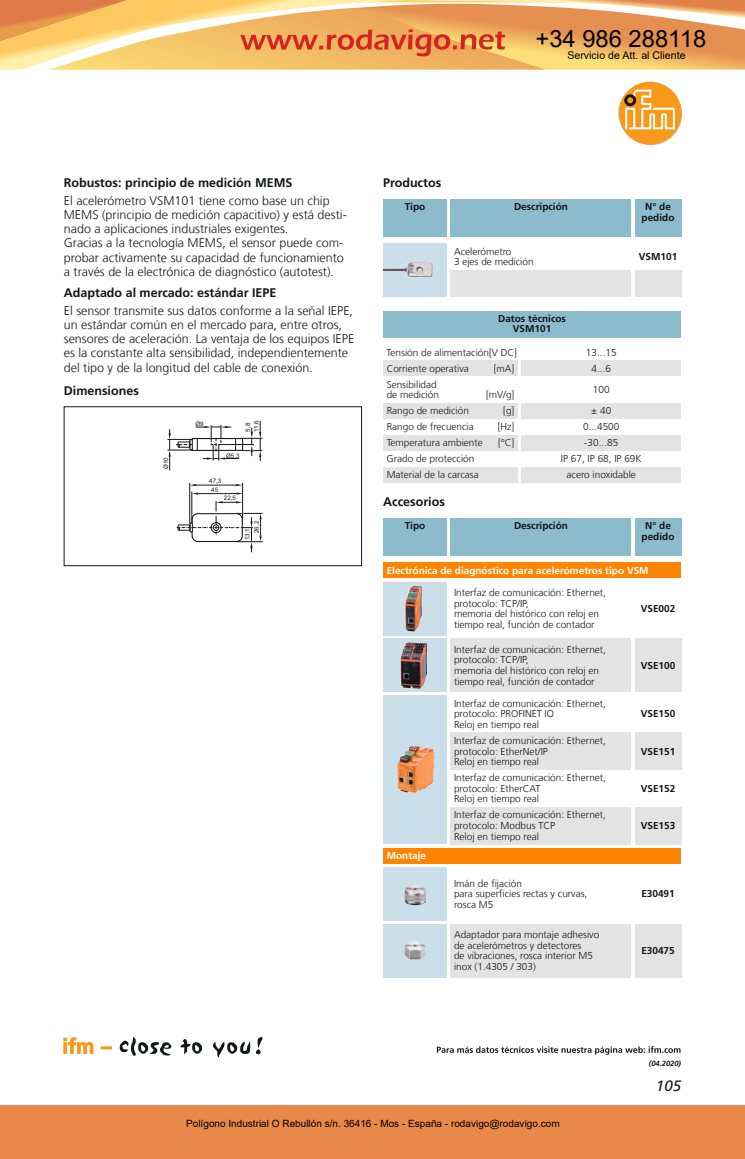
<style>
.page{position:relative;width:745px;height:1159px;background:#fff}
.page>*{position:absolute;margin:0;border:0;box-sizing:border-box;transform-origin:0 0}
.t1{font:23.75px "Arial";color:#000}
.t2{font:italic 15px "Frutiger LT Com";color:#151616}
.t3{font:300 12.5px/14.1px "Frutiger LT Com";color:#151616}
.t4{font:700 12.5px "Frutiger LT Com";color:#151616}
.t5{font:10.62px "Arial";color:#000}
.t6{font:300 10px/10.6px "Frutiger LT Com";color:#151616}
.t7{font:700 10px/10.6px "Frutiger LT Com";color:#151616;text-align:center}
.t8{font:10px "Arial";color:#000}
.t9{font:700 10px "Frutiger LT Com";color:#fff}
.t10{font:italic 700 7.5px "Frutiger LT Com";color:#151616}
.t11{font:6.25px/8.5px "Arial";color:#151616;text-align:center}
.t12{font:6.12px/8.4px "Arial";color:#151616}
</style>
<div class="page">
<svg style="left:619px;top:83px;width:62px;height:62px"></svg>
<div style="left:618px;top:82px;width:62px;height:62px;background:#f79a1c;border-radius:50%"></div>
<div style="left:618px;top:82px;width:62px;height:62px;border:1px solid #f79a1c;border-radius:50%"></div>
<svg style="left:624px;top:90px;width:50px;height:39px"></svg>
<div style="left:624px;top:95px;width:11px;height:11px;border:1px solid #151616;border-radius:50%"></div>
<div style="left:626px;top:97px;width:7px;height:7px;border:1px solid #151616;border-radius:50%"></div>
<svg style="left:64px;top:1037px;width:29px;height:16px"></svg>
<svg style="left:101px;top:1046px;width:10px;height:3px"></svg>
<svg style="left:120px;top:1037px;width:51px;height:19px"></svg>
<svg style="left:180px;top:1039px;width:22px;height:15px"></svg>
<svg style="left:213px;top:1041px;width:37px;height:16px"></svg>
<svg style="left:256px;top:1037px;width:6px;height:17px"></svg>
<div style="left:450px;top:270px;width:181px;height:27px;background:#e3e3e3"></div>
<div style="left:634px;top:270px;width:46px;height:27px;background:#e3e3e3"></div>
<div style="left:383px;top:243px;width:63px;height:54px;background:#cadfe9"></div>
<img style="left:383px;top:262px;width:49px;height:16px">
<div style="left:383px;top:199px;width:63px;height:37px;background:#8cbbcd"></div>
<div style="left:450px;top:199px;width:181px;height:37px;background:#8cbbcd"></div>
<div style="left:634px;top:199px;width:46px;height:37px;background:#8cbbcd"></div>
<div style="left:383px;top:311px;width:297px;height:26px;background:#8cbbcd"></div>
<div style="left:383px;top:848px;width:297px;height:15px;background:#ff8400"></div>
<div style="left:383px;top:867px;width:63px;height:53px;background:#cadfe9"></div>
<img style="left:403px;top:885px;width:24px;height:20px">
<div style="left:383px;top:924px;width:63px;height:53px;background:#cadfe9"></div>
<img style="left:404px;top:941px;width:21px;height:18px">
<div style="left:450px;top:924px;width:181px;height:53px;background:#e3e3e3"></div>
<div style="left:383px;top:467px;width:134px;height:16px;background:#e3e3e3"></div>
<div style="left:521px;top:467px;width:159px;height:16px;background:#e3e3e3"></div>
<div style="left:383px;top:360px;width:134px;height:16px;background:#e3e3e3"></div>
<div style="left:521px;top:360px;width:159px;height:16px;background:#e3e3e3"></div>
<div style="left:383px;top:403px;width:134px;height:16px;background:#e3e3e3"></div>
<div style="left:521px;top:403px;width:159px;height:16px;background:#e3e3e3"></div>
<div style="left:383px;top:435px;width:134px;height:16px;background:#e3e3e3"></div>
<div style="left:521px;top:435px;width:159px;height:16px;background:#e3e3e3"></div>
<div style="left:634px;top:924px;width:46px;height:53px;background:#e3e3e3"></div>
<svg style="left:436px;top:1046px;width:244px;height:8px"></svg>
<div style="left:383px;top:518px;width:63px;height:37px;background:#8cbbcd"></div>
<div style="left:450px;top:518px;width:181px;height:37px;background:#8cbbcd"></div>
<div style="left:634px;top:518px;width:46px;height:37px;background:#8cbbcd"></div>
<div style="left:383px;top:582px;width:63px;height:53px;background:#cadfe9"></div>
<img style="left:405px;top:586px;width:16px;height:45px">
<div style="left:383px;top:638px;width:63px;height:54px;background:#cadfe9"></div>
<img style="left:400px;top:642px;width:27px;height:47px">
<div style="left:450px;top:638px;width:181px;height:54px;background:#e3e3e3"></div>
<div style="left:634px;top:638px;width:46px;height:54px;background:#e3e3e3"></div>
<div style="left:383px;top:695px;width:63px;height:149px;background:#cadfe9"></div>
<img style="left:397px;top:746px;width:37px;height:47px">
<div style="left:450px;top:732px;width:181px;height:38px;background:#e3e3e3"></div>
<div style="left:634px;top:732px;width:46px;height:38px;background:#e3e3e3"></div>
<div style="left:450px;top:807px;width:181px;height:37px;background:#e3e3e3"></div>
<div style="left:634px;top:807px;width:46px;height:37px;background:#e3e3e3"></div>
<div style="left:383px;top:562px;width:297px;height:16px;background:#ff8400"></div>
<hr style="left:242px;top:483px;width:1px;height:36px;background:#151616">
<hr style="left:189px;top:483px;width:1px;height:40px;background:#151616">
<hr style="left:191px;top:491px;width:1px;height:32px;background:#151616">
<svg style="left:189px;top:484px;width:53px;height:2px"></svg>
<svg style="left:192px;top:492px;width:50px;height:3px"></svg>
<svg style="left:177px;top:501px;width:85px;height:51px"></svg>
<svg style="left:167px;top:421px;width:95px;height:49px"></svg>
<div style="left:64px;top:406px;width:297px;height:160px;border:1px solid #151616"></div>
<div style="left:0;top:1105px;width:744px;height:54px;background:#e88949"></div>
<svg style="left:0;top:0;width:744px;height:70px;background:#f0b66e"></svg>
<h1 class="t1" style="left:535px;top:22px;width:172px">+34 986 288118</h1>
<p class="t5" style="left:567px;top:48px;width:120px">Servicio de Att. al Cliente</p>
<p class="t4" style="left:64px;top:178px;width:230px">Robustos: principio de medición MEMS</p>
<p class="t3" style="left:64px;top:194px;width:284px">El acelerómetro VSM101 tiene como base un chip MEMS (principio de medición capacitivo) y está desti&shy;nado a aplicaciones industriales exigentes.<br>Gracias a la tecnología MEMS, el sensor puede com&shy;probar activamente su capacidad de funcionamiento a través de la electrónica de diagnóstico (autotest).</p>
<p class="t4" style="left:64px;top:288px;width:214px">Adaptado al mercado: estándar IEPE</p>
<p class="t3" style="left:64px;top:303px;width:292px">El sensor transmite sus datos conforme a la señal IEPE, un estándar común en el mercado para, entre otros, sensores de aceleración. La ventaja de los equipos IEPE es la constante alta sensibilidad, independientemente del tipo y de la longitud del cable de conexión.</p>
<p class="t4" style="left:64px;top:385px;width:76px">Dimensiones</p>
<p class="t12" style="left:162px;top:469px;width:13px;rotate:-90deg">Ø10</p>
<p class="t11" style="left:195px;top:420px;width:10px">Ø9</p>
<p class="t12" style="left:244px;top:432px;width:14px;rotate:-90deg">5,8<br>11,6</p>
<p class="t11" style="left:226px;top:452px;width:15px">Ø5,3</p>
<p class="t11" style="left:209px;top:477px;width:14px">47,3<br>45</p>
<p class="t11" style="left:224px;top:495px;width:14px">22,5</p>
<p class="t12" style="left:253px;top:533px;width:14px;rotate:-90deg">26,2</p>
<p class="t12" style="left:244px;top:540px;width:14px;rotate:-90deg">13,1</p>
<p class="t4" style="left:383px;top:178px;width:60px">Productos</p>
<p class="t7" style="left:404px;top:202px;width:22px">Tipo</p>
<p class="t7" style="left:513px;top:202px;width:55px">Descripción</p>
<p class="t7" style="left:641px;top:202px;width:34px">N° de pedido</p>
<p class="t6" style="left:454px;top:246px;width:81px">Acelerómetro<br>3 ejes de medición</p>
<p class="t7" style="left:638px;top:252px;width:40px">VSM101</p>
<p class="t7" style="left:498px;top:314px;width:69px">Datos técnicos<br>VSM101</p>
<p class="t6" style="left:386px;top:347px;width:132px">Tensión de alimentación[V DC]</p>
<p class="t6" style="left:585px;top:347px;width:32px">13...15</p>
<p class="t6" style="left:386px;top:363px;width:84px">Corriente operativa</p>
<p class="t6" style="left:493px;top:363px;width:22px">[mA]</p>
<p class="t6" style="left:591px;top:363px;width:21px">4...6</p>
<p class="t6" style="left:386px;top:379px;width:54px">Sensibilidad de medición</p>
<p class="t6" style="left:485px;top:390px;width:30px">[mV/g]</p>
<p class="t6" style="left:592px;top:384px;width:18px">100</p>
<p class="t6" style="left:386px;top:405px;width:84px">Rango de medición</p>
<p class="t6" style="left:503px;top:405px;width:13px">[g]</p>
<p class="t6" style="left:591px;top:405px;width:21px">± 40</p>
<p class="t6" style="left:386px;top:421px;width:89px">Rango de frecuencia</p>
<p class="t6" style="left:497px;top:421px;width:18px">[Hz]</p>
<p class="t6" style="left:583px;top:421px;width:38px">0...4500</p>
<p class="t6" style="left:386px;top:437px;width:98px">Temperatura ambiente</p>
<p class="t6" style="left:498px;top:437px;width:18px">[°C]</p>
<p class="t6" style="left:584px;top:437px;width:35px">-30...85</p>
<p class="t6" style="left:386px;top:453px;width:89px">Grado de protección</p>
<p class="t6" style="left:560px;top:453px;width:82px">IP 67, IP 68, IP 69K</p>
<p class="t6" style="left:386px;top:469px;width:94px">Material de la carcasa</p>
<p class="t6" style="left:566px;top:469px;width:71px">acero inoxidable</p>
<p class="t4" style="left:383px;top:497px;width:63px">Accesorios</p>
<p class="t7" style="left:404px;top:521px;width:22px">Tipo</p>
<p class="t7" style="left:513px;top:521px;width:55px">Descripción</p>
<p class="t7" style="left:641px;top:521px;width:34px">N° de pedido</p>
<p class="t9" style="left:386px;top:566px;width:263px">Electrónica de diagnóstico para acelerómetros tipo VSM</p>
<p class="t6" style="left:454px;top:587px;width:153px">Interfaz de comunicación: Ethernet, protocolo: TCP/IP,<br>memoria del histórico con reloj en tiempo real, función de contador</p>
<p class="t6" style="left:454px;top:644px;width:153px">Interfaz de comunicación: Ethernet, protocolo: TCP/IP,<br>memoria del histórico con reloj en tiempo real, función de contador</p>
<p class="t7" style="left:640px;top:604px;width:36px">VSE002</p>
<p class="t7" style="left:640px;top:660px;width:36px">VSE100</p>
<p class="t9" style="left:386px;top:851px;width:41px">Montaje</p>
<p class="t6" style="left:454px;top:698px;width:153px">Interfaz de comunicación: Ethernet, protocolo: PROFINET IO<br>Reloj en tiempo real</p>
<p class="t7" style="left:640px;top:709px;width:36px">VSE150</p>
<p class="t6" style="left:454px;top:735px;width:153px">Interfaz de comunicación: Ethernet, protocolo: EtherNet/IP<br>Reloj en tiempo real</p>
<p class="t7" style="left:640px;top:746px;width:36px">VSE151</p>
<p class="t6" style="left:454px;top:772px;width:153px">Interfaz de comunicación: Ethernet, protocolo: EtherCAT<br>Reloj en tiempo real</p>
<p class="t7" style="left:640px;top:784px;width:36px">VSE152</p>
<p class="t6" style="left:454px;top:809px;width:153px">Interfaz de comunicación: Ethernet, protocolo: Modbus TCP<br>Reloj en tiempo real</p>
<p class="t7" style="left:640px;top:821px;width:36px">VSE153</p>
<p class="t6" style="left:454px;top:878px;width:135px">Imán de fijación<br>para superficies rectas y curvas, rosca M5</p>
<p class="t7" style="left:641px;top:889px;width:35px">E30491</p>
<p class="t6" style="left:454px;top:929px;width:147px">Adaptador para montaje adhesivo de acelerómetros y detectores<br>de vibraciones, rosca interior M5 inox (1.4305 / 303)</p>
<p class="t7" style="left:641px;top:946px;width:35px">E30475</p>
<p class="t10" style="left:648px;top:1059px;width:34px">(04.2020)</p>
<h2 class="t2" style="left:655px;top:1077px;width:27px">105</h2>
<p class="t8" style="left:186px;top:1117px;width:375px">Polígono Industrial O Rebullón s/n. 36416 - Mos - España - rodavigo@rodavigo.com</p>
</div>
